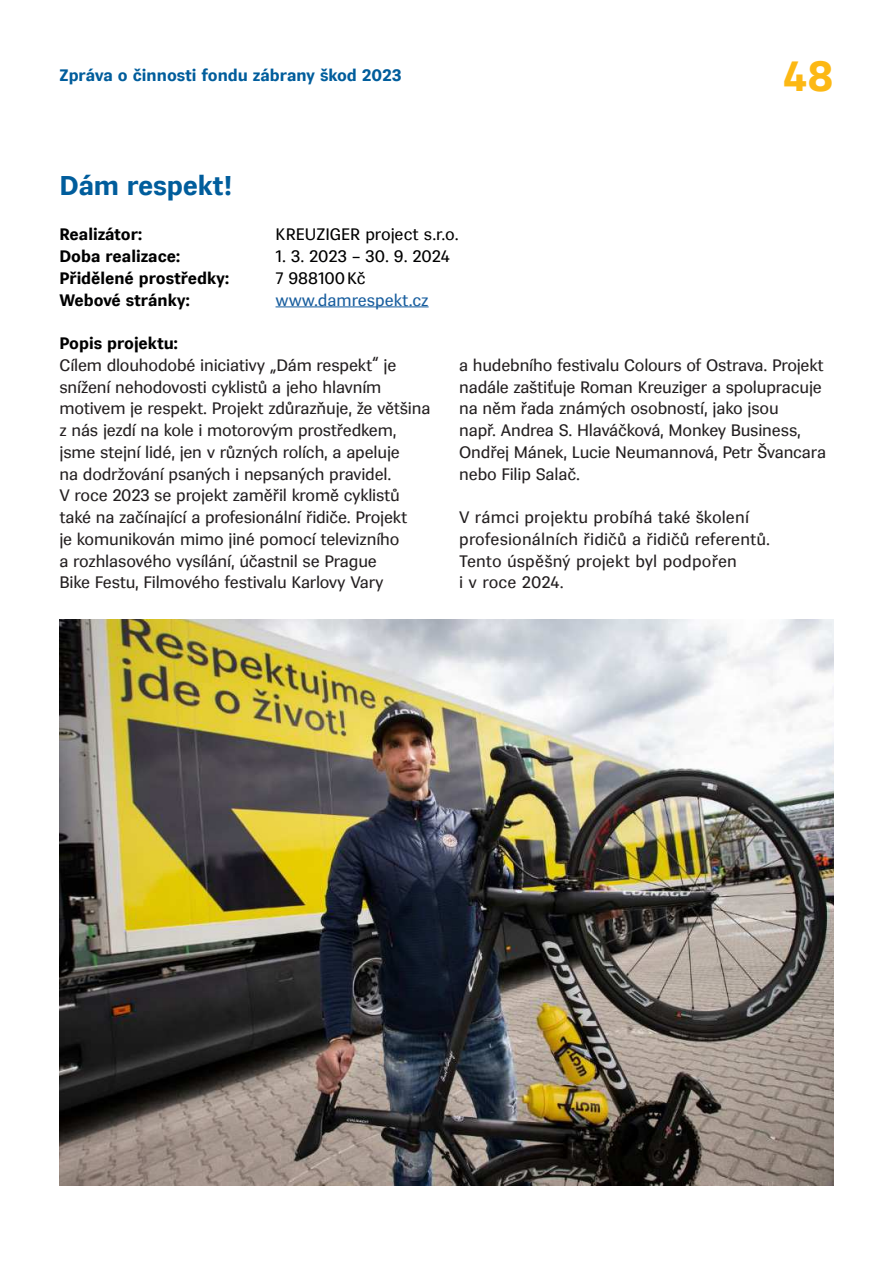
<style>
.page{position:relative;width:893px;height:1263px;background:#fff}
.page>*{position:absolute;margin:0;border:0;box-sizing:border-box;transform-origin:0 0}
.t1{font:700 42px "Vegan Superior RBO";color:#fcb814}
.t2{font:700 27px "Vegan Superior RBO";letter-spacing:-.01em;color:#005d9c}
.t3{font:16.5px/21.8px "Vegan Superior RBO";letter-spacing:-.01em;color:#231f20}
.t4{font:700 16.5px "Vegan Superior RBO";color:#000001}
.t5{font:16.5px "Vegan Superior RBO";color:#000001}
.t6{font:700 16.5px "Vegan Superior RBO";color:#005d9c}
.t7{font:16.5px "Vegan Superior RBO";color:#175d9e}
.t8{font:700 16.5px "Vegan Superior RBO";letter-spacing:-.02em;color:#000001}
</style>
<div class="page">
<hr style="left:276px;top:306px;width:153px;height:1px;background:#175d9e">
<img style="left:60px;top:619px;width:773px;height:566px">
<p class="t6" style="left:60px;top:66px;width:343px">Zpráva o činnosti fondu zábrany škod 2023</p>
<h1 class="t1" style="left:783px;top:52px;width:52px">48</h1>
<h2 class="t2" style="left:60px;top:169px;width:174px">Dám respekt!</h2>
<p class="t4" style="left:60px;top:225px;width:84px">Realizátor:</p>
<p class="t5" style="left:276px;top:225px;width:185px">KREUZIGER project s.r.o.</p>
<p class="t4" style="left:60px;top:247px;width:122px">Doba realizace:</p>
<p class="t5" style="left:276px;top:247px;width:176px">1. 3. 2023 – 30. 9. 2024</p>
<p class="t4" style="left:60px;top:268px;width:171px">Přidělené prostředky:</p>
<p class="t5" style="left:276px;top:268px;width:91px">7 988100 Kč</p>
<p class="t8" style="left:60px;top:290px;width:132px">Webové stránky:</p>
<p class="t7" style="left:276px;top:290px;width:155px">www.damrespekt.cz</p>
<p class="t4" style="left:60px;top:334px;width:120px">Popis projektu:</p>
<p class="t3" style="left:60px;top:354px;width:372px">Cílem dlouhodobé iniciativy „Dám respekt“ je snížení nehodovosti cyklistů a jeho hlavním motivem je respekt. Projekt zdůrazňuje, že většina z nás jezdí na kole i motorovým prostředkem, jsme stejní lidé, jen v různých rolích, a apeluje<br>na dodržování psaných i nepsaných pravidel.<br>V roce 2023 se projekt zaměřil kromě cyklistů také na začínající a profesionální řidiče. Projekt<br>je komunikován mimo jiné pomocí televizního<br>a rozhlasového vysílání, účastnil se Prague<br>Bike Festu, Filmového festivalu Karlovy Vary</p>
<p class="t3" style="left:459px;top:354px;width:368px">a hudebního festivalu Colours of Ostrava. Projekt nadále zaštiťuje Roman Kreuziger a spolupracuje na něm řada známých osobností, jako jsou<br>např. Andrea S. Hlaváčková, Monkey Business, Ondřej Mánek, Lucie Neumannová, Petr Švancara nebo Filip Salač.</p>
<p class="t3" style="left:459px;top:507px;width:312px">V rámci projektu probíhá také školení profesionálních řidičů a řidičů referentů.<br>Tento úspěšný projekt byl podpořen<br>i v roce 2024.</p>
</div>
